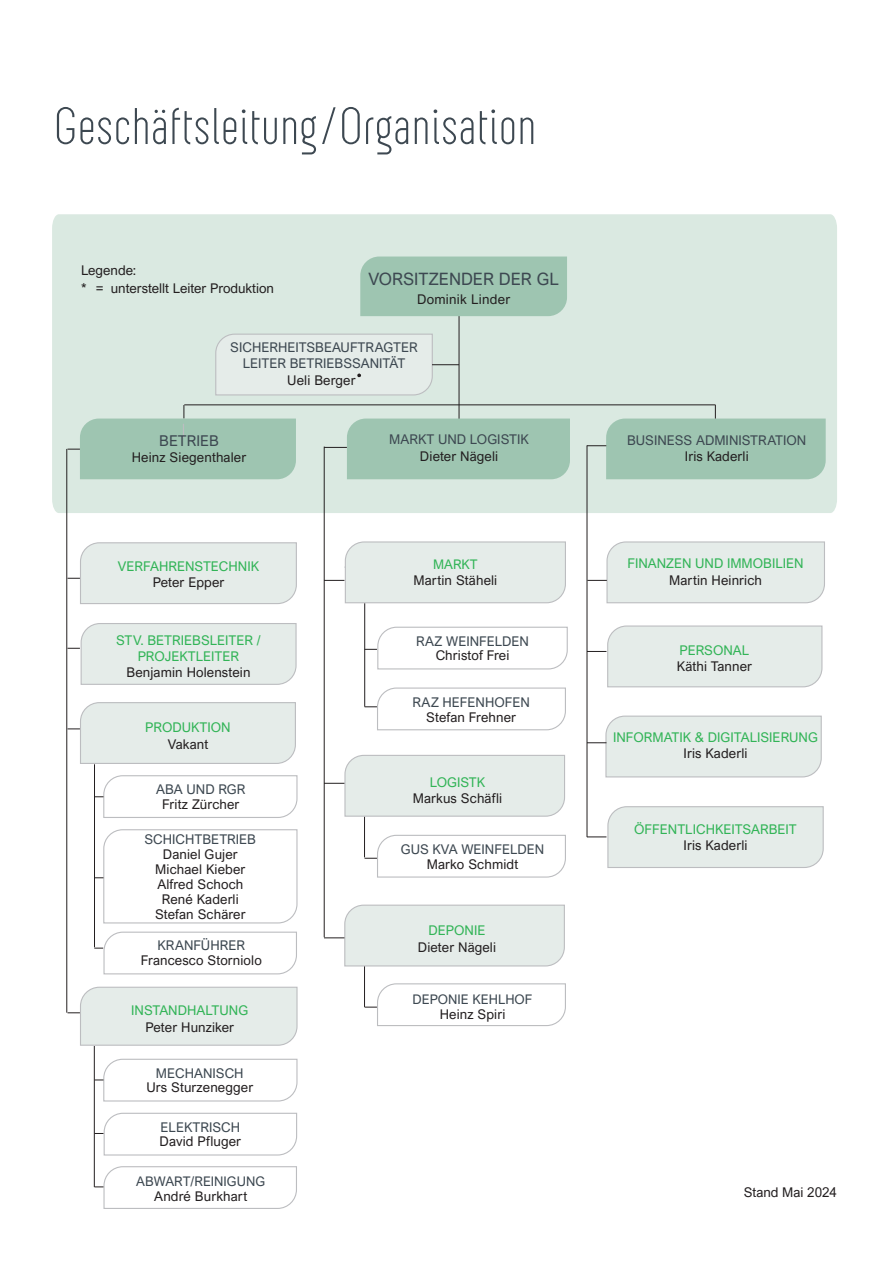
<style>
.page{position:relative;width:893px;height:1263px;background:#fff}
.page>*{position:absolute;margin:0;border:0;box-sizing:border-box;transform-origin:0 0}
.Haupttitel{font:300 52.5px "Neubau";letter-spacing:.01em;color:#3d4851}
.Tabelle_Untertitel{font:17.1px "Arial Nova";color:#3d4851}
.Tabelle_Untertitel-2{font:14.85px "Arial Nova";color:#3d4851}
.Tabelle_klein_light{font:13.35px "Arial Nova";letter-spacing:.01em;color:#231f20}
.Tabelle_Untertitel-3{font:13.35px "Arial Nova";color:#3d4851}
.Tabelle_Untertitel-4{font:13.35px/16.4px "Arial Nova";color:#32b457;text-align:center}
.grundschrift_tabelle{font:13.35px "Arial Nova";color:#231f20}
.Tabelle_Untertitel-5{font:13.35px "Arial Nova";letter-spacing:.01em;color:#231f20}
.tabelle_klein_light{font:13.35px "Arial Nova";letter-spacing:.02em;color:#231f20}
.Tabelle_Untertitel-6{font:13.2px "Arial Nova";color:#3d4851}
.Tabelle_Untertitel-7{font:13.2px "Arial Nova";color:#32b457}
</style>
<div class="page">
<hr style="left:94px;top:1046px;width:1px;height:141px;background:#231f20">
<div style="left:52px;top:214px;width:785px;height:299px;background:#dae9e1"></div>
<hr style="left:587px;top:446px;width:1px;height:391px;background:#231f20">
<hr style="left:459px;top:284px;width:1px;height:153px;background:#231f20">
<div style="left:360px;top:257px;width:207px;height:59px;background:#9ec5b1"></div>
<hr style="left:67px;top:449px;width:1px;height:564px;background:#231f20">
<svg style="left:68px;top:986px;width:230px;height:60px;background:#e5ebe8"></svg>
<svg style="left:68px;top:623px;width:229px;height:62px;background:#e4ebe8"></svg>
<svg style="left:68px;top:542px;width:229px;height:62px;background:#e4ebe8"></svg>
<svg style="left:325px;top:541px;width:241px;height:63px;background:#e5ebe9"></svg>
<svg style="left:95px;top:1166px;width:202px;height:43px"></svg>
<svg style="left:95px;top:1058px;width:203px;height:44px"></svg>
<svg style="left:95px;top:1112px;width:203px;height:44px"></svg>
<svg style="left:215px;top:333px;width:244px;height:63px;background:#e1e8e5"></svg>
<hr style="left:184px;top:405px;width:531px;height:1px;background:#231f20">
<svg style="left:68px;top:405px;width:228px;height:74px;background:#abccbb"></svg>
<hr style="left:324px;top:447px;width:1px;height:490px;background:#231f20">
<svg style="left:324px;top:754px;width:241px;height:63px;background:#e5ebe8"></svg>
<hr style="left:364px;top:603px;width:1px;height:104px;background:#231f20">
<svg style="left:365px;top:626px;width:203px;height:44px"></svg>
<svg style="left:365px;top:687px;width:201px;height:44px"></svg>
<svg style="left:365px;top:834px;width:201px;height:44px"></svg>
<hr style="left:364px;top:817px;width:1px;height:40px;background:#231f20">
<svg style="left:324px;top:419px;width:246px;height:60px;background:#a3c7b4"></svg>
<hr style="left:94px;top:764px;width:1px;height:183px;background:#231f20">
<svg style="left:95px;top:829px;width:203px;height:95px"></svg>
<svg style="left:94px;top:931px;width:203px;height:44px"></svg>
<hr style="left:364px;top:966px;width:1px;height:41px;background:#231f20">
<svg style="left:365px;top:983px;width:201px;height:43px"></svg>
<svg style="left:324px;top:904px;width:241px;height:63px;background:#e5ebe9"></svg>
<svg style="left:587px;top:541px;width:238px;height:63px;background:#e5ebe8"></svg>
<svg style="left:587px;top:625px;width:236px;height:63px;background:#e5ebe9"></svg>
<svg style="left:587px;top:715px;width:235px;height:63px;background:#e5ebe8"></svg>
<svg style="left:587px;top:806px;width:237px;height:62px;background:#e5ebe8"></svg>
<svg style="left:95px;top:775px;width:203px;height:43px"></svg>
<svg style="left:68px;top:702px;width:228px;height:62px;background:#e4eae8"></svg>
<svg style="left:587px;top:405px;width:239px;height:74px;background:#accdbc"></svg>
<p class="Haupttitel" style="left:54px;top:97px;width:484px">Geschäftsleitung/Organisation</p>
<p class="grundschrift_tabelle" style="left:81px;top:262px;width:57px">Legende:</p>
<p class="grundschrift_tabelle" style="left:81px;top:280px;width:195px">* = unterstellt Leiter Produktion</p>
<p class="Tabelle_Untertitel" style="left:368px;top:269px;width:192px">VORSITZENDER DER GL</p>
<p class="tabelle_klein_light" style="left:417px;top:292px;width:95px">Dominik Linder</p>
<p class="Tabelle_Untertitel-3" style="left:230px;top:339px;width:189px">SICHERHEITSBEAUFTRAGTER</p>
<p class="Tabelle_Untertitel-3" style="left:243px;top:356px;width:164px">LEITER BETRIEBSSANITÄT</p>
<p class="Tabelle_klein_light" style="left:287px;top:372px;width:75px">Ueli Berger <sup>*</sup></p>
<p class="Tabelle_Untertitel-2" style="left:159px;top:432px;width:61px">BETRIEB</p>
<p class="Tabelle_klein_light" style="left:132px;top:450px;width:116px">Heinz Siegenthaler</p>
<p class="Tabelle_Untertitel-4" style="left:118px;top:558px;width:143px">VERFAHRENSTECHNIK</p>
<p class="Tabelle_klein_light" style="left:153px;top:575px;width:73px">Peter Epper</p>
<p class="Tabelle_Untertitel-4" style="left:116px;top:632px;width:146px">STV. BETRIEBSLEITER /<br>PROJEKTLEITER</p>
<p class="Tabelle_klein_light" style="left:126px;top:665px;width:126px">Benjamin Holenstein</p>
<p class="Tabelle_Untertitel-4" style="left:145px;top:719px;width:87px">PRODUKTION</p>
<p class="Tabelle_klein_light" style="left:168px;top:736px;width:42px">Vakant</p>
<p class="Tabelle_Untertitel-3" style="left:156px;top:782px;width:91px">ABA UND RGR</p>
<p class="Tabelle_klein_light" style="left:162px;top:796px;width:79px">Fritz Zürcher</p>
<p class="Tabelle_Untertitel-3" style="left:145px;top:832px;width:113px">SCHICHTBETRIEB</p>
<p class="Tabelle_klein_light" style="left:163px;top:847px;width:76px">Daniel Gujer</p>
<p class="Tabelle_klein_light" style="left:155px;top:862px;width:92px">Michael Kieber</p>
<p class="Tabelle_klein_light" style="left:157px;top:876px;width:87px">Alfred Schoch</p>
<p class="Tabelle_klein_light" style="left:162px;top:891px;width:78px">René Kaderli</p>
<p class="Tabelle_klein_light" style="left:155px;top:906px;width:92px">Stefan Schärer</p>
<p class="Tabelle_Untertitel-3" style="left:157px;top:937px;width:89px">KRANFÜHRER</p>
<p class="Tabelle_Untertitel-5" style="left:141px;top:952px;width:123px">Francesco Storniolo</p>
<p class="Tabelle_Untertitel-4" style="left:131px;top:1002px;width:119px">INSTANDHALTUNG</p>
<p class="Tabelle_klein_light" style="left:145px;top:1019px;width:90px">Peter Hunziker</p>
<p class="Tabelle_Untertitel-3" style="left:156px;top:1065px;width:89px">MECHANISCH</p>
<p class="Tabelle_klein_light" style="left:146px;top:1080px;width:108px">Urs Sturzenegger</p>
<p class="Tabelle_Untertitel-3" style="left:161px;top:1119px;width:81px">ELEKTRISCH</p>
<p class="Tabelle_klein_light" style="left:160px;top:1134px;width:83px">David Pfluger</p>
<p class="Tabelle_Untertitel-6" style="left:136px;top:1173px;width:130px">ABWART/REINIGUNG</p>
<p class="Tabelle_klein_light" style="left:154px;top:1188px;width:95px">André Burkhart</p>
<p class="Tabelle_Untertitel-3" style="left:389px;top:432px;width:141px">MARKT UND LOGISTIK</p>
<p class="Tabelle_klein_light" style="left:420px;top:448px;width:80px">Dieter Nägeli</p>
<p class="Tabelle_Untertitel-7" style="left:433px;top:557px;width:46px">MARKT</p>
<p class="Tabelle_klein_light" style="left:413px;top:573px;width:85px">Martin Stäheli</p>
<p class="Tabelle_Untertitel-3" style="left:416px;top:633px;width:115px">RAZ WEINFELDEN</p>
<p class="Tabelle_klein_light" style="left:436px;top:648px;width:75px">Christof Frei</p>
<p class="Tabelle_Untertitel-3" style="left:412px;top:694px;width:119px">RAZ HEFENHOFEN</p>
<p class="Tabelle_klein_light" style="left:426px;top:709px;width:91px">Stefan Frehner</p>
<p class="Tabelle_Untertitel-4" style="left:430px;top:774px;width:57px">LOGISTK</p>
<p class="Tabelle_klein_light" style="left:413px;top:791px;width:91px">Markus Schäfli</p>
<p class="Tabelle_Untertitel-3" style="left:401px;top:842px;width:145px">GUS KVA WEINFELDEN</p>
<p class="Tabelle_klein_light" style="left:427px;top:857px;width:93px">Marko Schmidt</p>
<p class="Tabelle_Untertitel-4" style="left:428px;top:922px;width:58px">DEPONIE</p>
<p class="Tabelle_klein_light" style="left:418px;top:939px;width:80px">Dieter Nägeli</p>
<p class="Tabelle_Untertitel-6" style="left:413px;top:991px;width:121px">DEPONIE KEHLHOF</p>
<p class="Tabelle_klein_light" style="left:440px;top:1006px;width:67px">Heinz Spiri</p>
<p class="Tabelle_Untertitel-3" style="left:627px;top:433px;width:181px">BUSINESS ADMINISTRATION</p>
<p class="Tabelle_klein_light" style="left:685px;top:449px;width:65px">Iris Kaderli</p>
<p class="Tabelle_Untertitel-4" style="left:627px;top:555px;width:178px">FINANZEN UND IMMOBILIEN</p>
<p class="Tabelle_klein_light" style="left:669px;top:572px;width:94px">Martin Heinrich</p>
<p class="Tabelle_Untertitel-4" style="left:680px;top:642px;width:71px">PERSONAL</p>
<p class="Tabelle_klein_light" style="left:677px;top:659px;width:77px">Käthi Tanner</p>
<p class="Tabelle_Untertitel-4" style="left:613px;top:729px;width:206px">INFORMATIK &amp; DIGITALISIERUNG</p>
<p class="Tabelle_klein_light" style="left:684px;top:746px;width:65px">Iris Kaderli</p>
<p class="Tabelle_Untertitel-4" style="left:634px;top:821px;width:164px">ÖFFENTLICHKEITSARBEIT</p>
<p class="Tabelle_klein_light" style="left:684px;top:838px;width:65px">Iris Kaderli</p>
<p class="grundschrift_tabelle" style="left:744px;top:1185px;width:95px">Stand Mai 2024</p>
</div>
